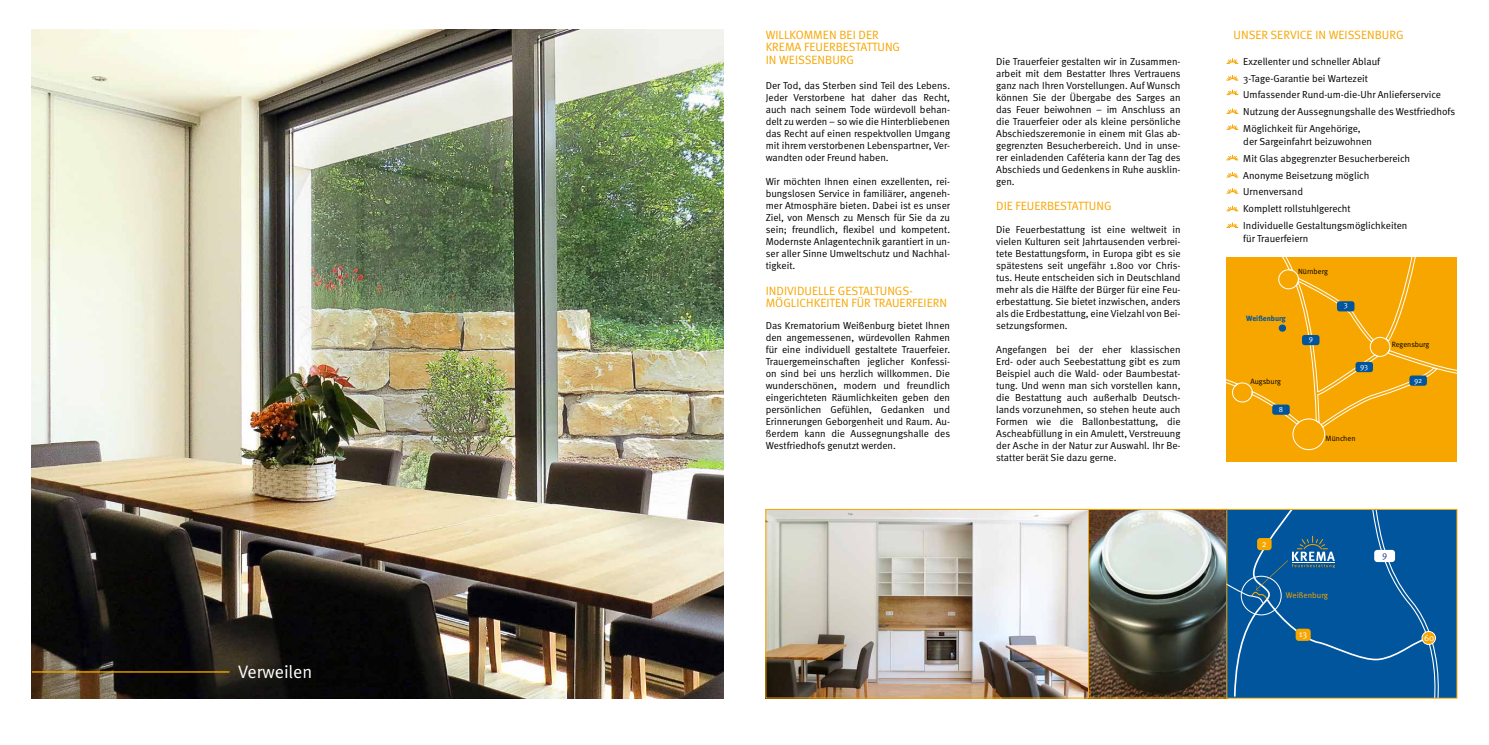
<style>
.page{position:relative;width:1489px;height:745px;background:#fff}
.page>*{position:absolute;margin:0;border:0;box-sizing:border-box;transform-origin:0 0}
.t1{font:18px "Meta Normal";letter-spacing:-.005em;color:#fff}
.t2{font:12px/12.8px "Meta Normal";color:#f7a600}
.t3{font:10.12px/12px "Meta Normal";color:#000;text-align:justify}
.t4{font:9.07px "Meta Normal";color:#fff}
.t5{font:9.07px "Meta Normal";color:#253483}
.t6{font:8.25px "Meta Normal";color:#f7a600}
.t7{font:7.65px "Meta Normal";color:#fff}
.t8{font:7.57px "Meta Normal";color:#000}
.t9{font:700 7.57px "Meta";color:#00559d}
</style>
<div class="page">
<img style="left:32px;top:29px;width:691px;height:668px">
<img style="left:767px;top:511px;width:458px;height:184px">
<div style="left:765px;top:509px;width:323px;height:188px;border:1px solid #f7a600"></div>
<div style="left:1088px;top:509px;width:139px;height:188px;border:1px solid #f7a600"></div>
<hr style="left:32px;top:670px;width:197px;height:2px;background:#f7a600">
<div style="left:1226px;top:509px;width:230px;height:188px;background:#00559d"></div>
<svg style="left:1228px;top:511px;width:211px;height:185px"></svg>
<div style="left:1226px;top:257px;width:230px;height:204px;background:#f7a600"></div>
<svg style="left:1226px;top:379px;width:12px;height:8px"></svg>
<div style="left:1231px;top:382px;width:21px;height:20px;border:1px solid #fff;border-radius:50%"></div>
<div style="left:1292px;top:418px;width:32px;height:32px;border:1px solid #fff;border-radius:50%"></div>
<svg style="left:1250px;top:257px;width:206px;height:171px"></svg>
<div style="left:1278px;top:324px;width:7px;height:7px;border:1px solid #00559d;border-radius:50%"></div>
<div style="left:1301px;top:335px;width:18px;height:10px;background:#00559d;border-radius:3px"></div>
<svg style="left:1226px;top:58px;width:12px;height:6px"></svg>
<svg style="left:1226px;top:75px;width:12px;height:6px"></svg>
<svg style="left:1226px;top:89px;width:12px;height:6px"></svg>
<svg style="left:1226px;top:108px;width:12px;height:6px"></svg>
<svg style="left:1226px;top:124px;width:12px;height:6px"></svg>
<svg style="left:1226px;top:155px;width:12px;height:5px"></svg>
<svg style="left:1226px;top:172px;width:12px;height:5px"></svg>
<svg style="left:1226px;top:188px;width:12px;height:6px"></svg>
<svg style="left:1226px;top:206px;width:12px;height:5px"></svg>
<svg style="left:1226px;top:222px;width:12px;height:6px"></svg>
<h1 class="t1" style="left:238px;top:660px;width:75px">Verweilen</h1>
<p class="t2" style="left:765px;top:28px;width:136px">WILLKOMMEN BEI DER<br>KREMA FEUERBESTATTUNG<br>IN WEISSENBURG</p>
<p class="t3" style="left:765px;top:79px;width:186px">Der Tod, das Sterben sind Teil des Lebens.<br>Jeder Verstorbene hat daher das Recht, auch nach seinem Tode würdevoll behan&shy;delt zu werden – so wie die Hinterbliebenen das Recht auf einen respektvollen Umgang mit ihrem verstorbenen Lebenspartner, Ver&shy;wandten oder Freund haben.</p>
<p class="t3" style="left:765px;top:175px;width:186px">Wir möchten Ihnen einen exzellenten, rei&shy;bungslosen Service in familiärer, angeneh&shy;mer Atmosphäre bieten. Dabei ist es unser Ziel, von Mensch zu Mensch für Sie da zu sein; freundlich, flexibel und kompetent.<br>Modernste Anlagentechnik garantiert in un&shy;ser aller Sinne Umweltschutz und Nachhal&shy;tigkeit.</p>
<p class="t2" style="left:765px;top:284px;width:183px">INDIVIDUELLE GESTALTUNGS-<br>MÖGLICHKEITEN FÜR TRAUERFEIERN</p>
<p class="t3" style="left:765px;top:319px;width:186px">Das Krematorium Weißenburg bietet Ihnen den angemessenen, würdevollen Rahmen für eine individuell gestaltete Trauerfeier.<br>Trauergemeinschaften jeglicher Konfessi&shy;on sind bei uns herzlich willkommen. Die wunderschönen, modern und freundlich eingerichteten Räumlichkeiten geben den persönlichen Gefühlen, Gedanken und Erinnerungen Geborgenheit und Raum. Au&shy;ßerdem kann die Aussegnungshalle des Westfriedhofs genutzt werden.</p>
<p class="t3" style="left:996px;top:55px;width:186px">Die Trauerfeier gestalten wir in Zusammen&shy;arbeit mit dem Bestatter Ihres Vertrauens ganz nach Ihren Vorstellungen. Auf Wunsch können Sie der Übergabe des Sarges an das Feuer beiwohnen – im Anschluss an die Trauerfeier oder als kleine persönliche Abschiedszeremonie in einem mit Glas ab&shy;gegrenzten Besucherbereich. Und in unse&shy;rer einladenden Caféteria kann der Tag des Abschieds und Gedenkens in Ruhe ausklin&shy;gen.</p>
<p class="t2" style="left:996px;top:200px;width:117px">DIE FEUERBESTATTUNG</p>
<p class="t3" style="left:996px;top:223px;width:186px">Die Feuerbestattung ist eine weltweit in vielen Kulturen seit Jahrtausenden verbrei&shy;tete Bestattungsform, in Europa gibt es sie spätestens seit ungefähr 1.800 vor Chris&shy;tus. Heute entscheiden sich in Deutschland mehr als die Hälfte der Bürger für eine Feu&shy;erbestattung. Sie bietet inzwischen, anders als die Erdbestattung, eine Vielzahl von Bei&shy;setzungsformen.</p>
<p class="t3" style="left:996px;top:343px;width:186px">Angefangen bei der eher klassischen Erd- oder auch Seebestattung gibt es zum Beispiel auch die Wald- oder Baumbestat&shy;tung. Und wenn man sich vorstellen kann, die Bestattung auch außerhalb Deutsch&shy;lands vorzunehmen, so stehen heute auch Formen wie die Ballonbestattung, die Ascheabfüllung in ein Amulett, Verstreuung der Asche in der Natur zur Auswahl. Ihr Be&shy;statter berät Sie dazu gerne.</p>
<p class="t2" style="left:1233px;top:28px;width:171px">UNSER SERVICE IN WEISSENBURG</p>
<p class="t3" style="left:1243px;top:53px;width:213px;line-height:16.6px;text-align:left">Exzellenter und schneller Ablauf<br>3-Tage-Garantie bei Wartezeit<br>Umfassender Rund-um-die-Uhr Anlieferservice Nutzung der Aussegnungshalle des Westfriedhofs Möglichkeit für Angehörige,</p>
<p class="t3" style="left:1243px;top:133px;width:168px;line-height:16.6px;text-align:left">der Sargeinfahrt beizuwohnen<br>Mit Glas abgegrenzter Besucherbereich<br>Anonyme Beisetzung möglich<br>Urnenversand<br>Komplett rollstuhlgerecht<br>Individuelle Gestaltungsmöglichkeiten</p>
<p class="t3" style="left:1243px;top:232px;width:66px">für Trauerfeiern</p>
<p class="t9" style="left:1246px;top:314px;width:41px">Weißenburg</p>
<p class="t8" style="left:1250px;top:377px;width:32px">Augsburg</p>
<p class="t7" style="left:1278px;top:405px;width:6px">8</p>
<p class="t8" style="left:1297px;top:266px;width:31px">Nürnberg</p>
<p class="t7" style="left:1308px;top:334px;width:6px">9</p>
<p class="t7" style="left:1343px;top:300px;width:5px">3</p>
<p class="t7" style="left:1359px;top:361px;width:10px">93</p>
<p class="t8" style="left:1325px;top:434px;width:31px">München</p>
<p class="t8" style="left:1391px;top:340px;width:39px">Regensburg</p>
<p class="t7" style="left:1413px;top:375px;width:10px">92</p>
<p class="t4" style="left:1261px;top:537px;width:6px">2</p>
<p class="t6" style="left:1285px;top:590px;width:44px">Weißenburg</p>
<p class="t4" style="left:1298px;top:628px;width:10px">13</p>
<p class="t5" style="left:1382px;top:549px;width:7px">9</p>
<p class="t4" style="left:1423px;top:632px;width:12px">60</p>
</div>
